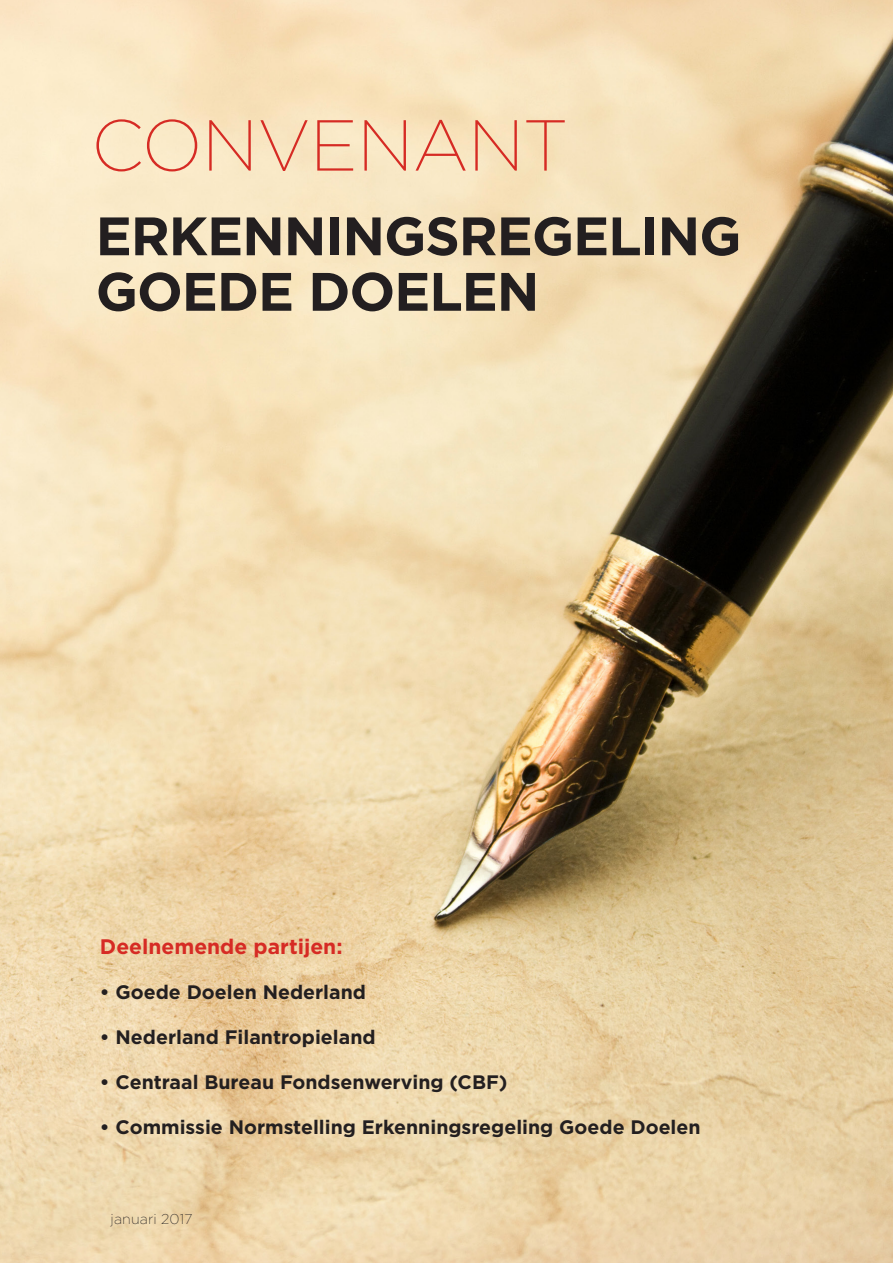
<style>
.page{position:relative;width:893px;height:1263px;background:#fff}
.page>*{position:absolute;margin:0;border:0;box-sizing:border-box;transform-origin:0 0}
.Ondertitel{font:200 72px "Gotham";letter-spacing:-.01em;color:#d62b24}
.Ondertitel-2{font:700 54px "Gotham";letter-spacing:-.02em;color:#231f20}
.t1{font:700 21px "Gotham";color:#d62b24}
.t2{font:700 19.5px "Gotham";color:#231f20}
.plat{font:200 14.25px "Gotham";letter-spacing:.01em;color:#231f20}
</style>
<div class="page">
<img style="left:0;top:0;width:893px;height:1263px">
<p class="Ondertitel" style="left:91px;top:106px;width:478px">CONVENANT</p>
<p class="Ondertitel-2" style="left:96px;top:205px;width:647px">ERKENNINGSREGELING</p>
<p class="Ondertitel-2" style="left:96px;top:260px;width:445px">GOEDE DOELEN</p>
<p class="t1" style="left:100px;top:934px;width:244px">Deelnemende partijen:</p>
<p class="t2" style="left:100px;top:981px;width:268px">• Goede Doelen Nederland</p>
<p class="t2" style="left:100px;top:1026px;width:277px">• Nederland Filantropieland</p>
<p class="t2" style="left:100px;top:1071px;width:409px">• Centraal Bureau Fondsenwerving (CBF)</p>
<p class="t2" style="left:100px;top:1116px;width:602px">• Commissie Normstelling Erkenningsregeling Goede Doelen</p>
<p class="plat" style="left:111px;top:1211px;width:83px">januari 2017</p>
</div>
